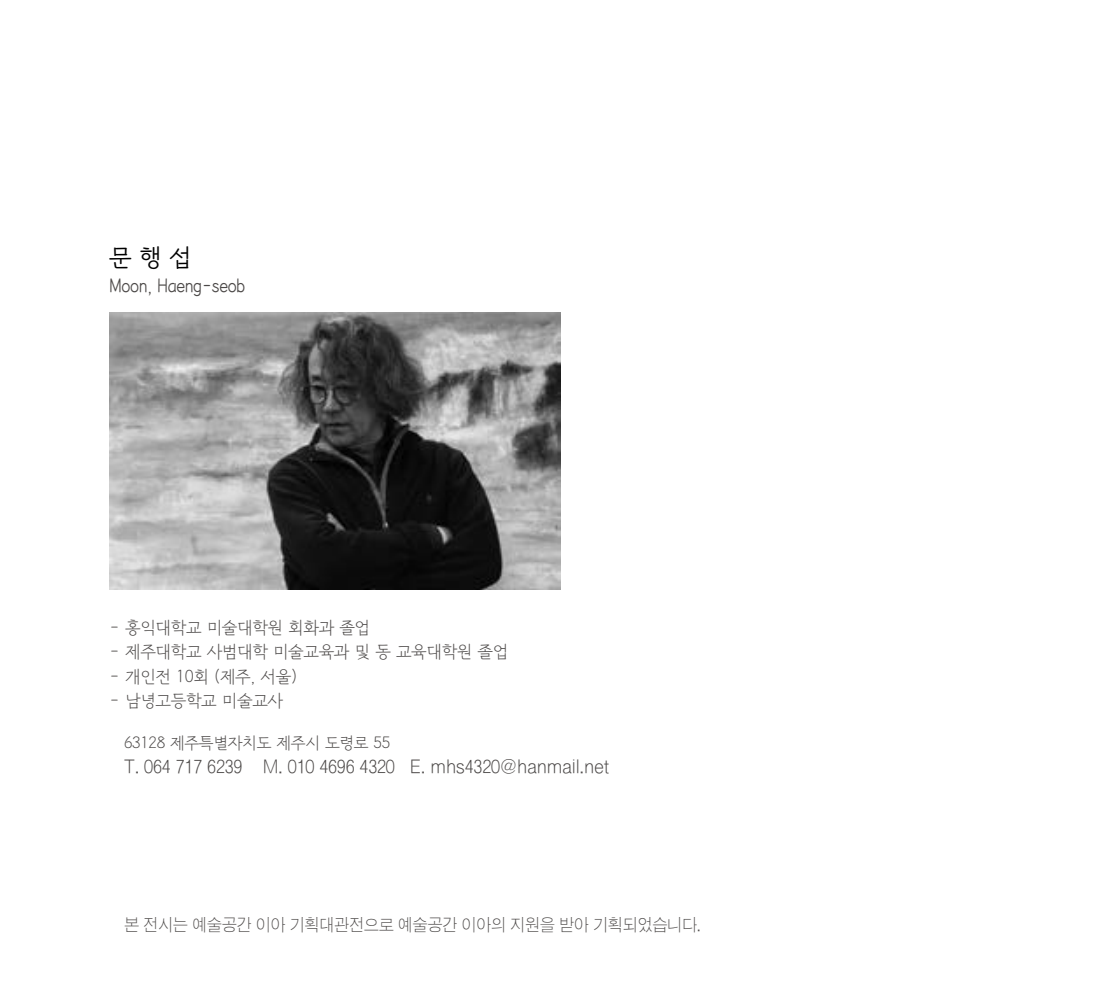
<style>
.page{position:relative;width:1117px;height:993px;background:#fff}
.page>*{position:absolute;margin:0;border:0;box-sizing:border-box;transform-origin:0 0}
.t1{font:24.5px "DXKPG Std B";color:#000}
.t2{font:19.25px "DXKPG Std B";letter-spacing:-.025em;color:#4c4948;scale:.85 1}
.t3{font:17.5px "DXKPG Std M";letter-spacing:-.025em;color:#4c4948}
.t4{font:17.5px "D Xgo Std 10";letter-spacing:-.01em;color:#4c4948}
.t5{font:16.62px "D Xgo Std 10";letter-spacing:-.01em;color:#4c4948;scale:.9 1}
.t6{font:16.62px "DXKPG Std M";letter-spacing:-.025em;color:#4c4948}
</style>
<div class="page">
<img style="left:109px;top:312px;width:452px;height:277px">
<h1 class="t1" style="left:109px;top:244px;width:84px">문 행 섭</h1>
<p class="t2" style="left:109px;top:276px;width:161px">Moon, Haeng-seob</p>
<p class="t3" style="left:109px;top:618px;width:262px">- 홍익대학교 미술대학원 회화과 졸업</p>
<p class="t3" style="left:109px;top:642px;width:400px">- 제주대학교 사범대학 미술교육과 및 동 교육대학원 졸업</p>
<p class="t3" style="left:109px;top:667px;width:189px">- 개인전 10회 (제주, 서울)</p>
<p class="t3" style="left:109px;top:691px;width:175px">- 남녕고등학교 미술교사</p>
<p class="t6" style="left:124px;top:734px;width:268px">63128 제주특별자치도 제주시 도령로 55</p>
<p class="t4" style="left:124px;top:757px;width:486px">T. 064 717 6239 M. 010 4696 4320 E. mhs4320@hanmail.net</p>
<p class="t5" style="left:124px;top:916px;width:642px">본 전시는 예술공간 이아 기획대관전으로 예술공간 이아의 지원을 받아 기획되었습니다.</p>
</div>
